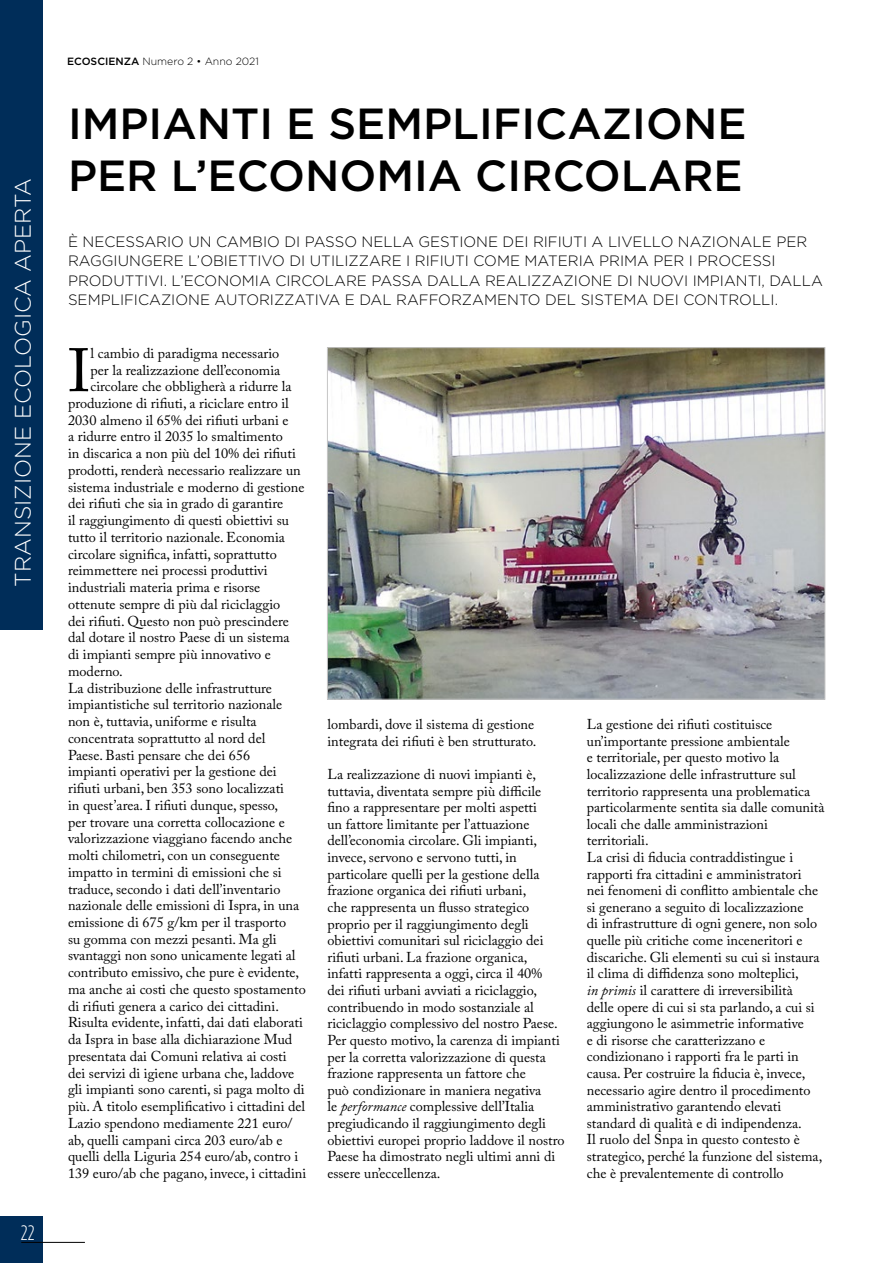
<style>
.page{position:relative;width:893px;height:1263px;background:#fff}
.page>*{position:absolute;margin:0;border:0;box-sizing:border-box;transform-origin:0 0}
.t1{font:60.6px "Adobe Caslon Pro";color:#000}
.t2{font:500 43.5px/52.5px "Gotham HTF";color:#000}
.t3{font:300 22.5px "Gotham HTF";color:#fff}
.t4{font:300 condensed 21px "Gotham HTF";color:#fff}
.t5{font:300 15px/19.5px "Gotham HTF";color:#000}
.t6{font:14.25px/16.6px "Adobe Caslon Pro";color:#000}
.t7{font:300 10.5px "Gotham HTF";color:#000}
.s1{font-weight:500}
.s2{font-style:italic}
</style>
<div class="page">
<div style="left:0;top:1216px;width:43px;height:47px;background:#002d59"></div>
<hr style="left:21px;top:1242px;width:64px;height:1px;background:#000">
<div style="left:0;top:0;width:43px;height:629px;background:#002d59"></div>
<img style="left:329px;top:349px;width:494px;height:348px">
<h3 class="t3" style="left:11px;top:587px;width:411px;rotate:-90deg">TRANSIZIONE ECOLOGICA APERTA</h3>
<h3 class="t4" style="left:21px;top:1221px;width:15px">22</h3>
<p class="t7" style="left:67px;top:56px;width:193px"><span class="s1">ECOSCIENZA</span> Numero 2 • Anno 2021</p>
<h2 class="t2" style="left:68px;top:96px;width:680px">IMPIANTI E SEMPLIFICAZIONE<br>PER L’ECONOMIA CIRCOLARE</h2>
<p class="t5" style="left:68px;top:231px;width:756px">È NECESSARIO UN CAMBIO DI PASSO NELLA GESTIONE DEI RIFIUTI A LIVELLO NAZIONALE PER RAGGIUNGERE L’OBIETTIVO DI UTILIZZARE I RIFIUTI COME MATERIA PRIMA PER I PROCESSI PRODUTTIVI. L’ECONOMIA CIRCOLARE PASSA DALLA REALIZZAZIONE DI NUOVI IMPIANTI, DALLA SEMPLIFICAZIONE AUTORIZZATIVA E DAL RAFFORZAMENTO DEL SISTEMA DEI CONTROLLI.</p>
<h1 class="t1" style="left:68px;top:335px;width:24px">I</h1>
<p class="t6" style="left:91px;top:345px;width:190px">l cambio di paradigma necessario</p>
<p class="t6" style="left:91px;top:361px;width:191px">per la realizzazione dell’economia</p>
<p class="t6" style="left:91px;top:378px;width:203px">circolare che obbligherà a ridurre la</p>
<p class="t6" style="left:68px;top:395px;width:222px">produzione di rifiuti, a riciclare entro il</p>
<p class="t6" style="left:68px;top:411px;width:222px">2030 almeno il 65% dei rifiuti urbani e</p>
<p class="t6" style="left:68px;top:428px;width:217px">a ridurre entro il 2035 lo smaltimento</p>
<p class="t6" style="left:68px;top:445px;width:229px">in discarica a non più del 10% dei rifiuti</p>
<p class="t6" style="left:68px;top:462px;width:234px">prodotti, renderà necessario realizzare un</p>
<p class="t6" style="left:68px;top:478px;width:238px">sistema industriale e moderno di gestione</p>
<p class="t6" style="left:68px;top:495px;width:217px">dei rifiuti che sia in grado di garantire</p>
<p class="t6" style="left:68px;top:512px;width:222px">il raggiungimento di questi obiettivi su</p>
<p class="t6" style="left:68px;top:529px;width:218px">tutto il territorio nazionale. Economia</p>
<p class="t6" style="left:68px;top:545px;width:210px">circolare significa, infatti, soprattutto</p>
<p class="t6" style="left:68px;top:562px;width:201px">reimmettere nei processi produttivi</p>
<p class="t6" style="left:68px;top:579px;width:194px">industriali materia prima e risorse</p>
<p class="t6" style="left:68px;top:596px;width:214px">ottenute sempre di più dal riciclaggio</p>
<p class="t6" style="left:68px;top:612px;width:222px">dei rifiuti. Questo non può prescindere</p>
<p class="t6" style="left:68px;top:629px;width:223px">dal dotare il nostro Paese di un sistema</p>
<p class="t6" style="left:68px;top:646px;width:204px">di impianti sempre più innovativo e</p>
<p class="t6" style="left:68px;top:662px;width:56px">moderno.</p>
<p class="t6" style="left:68px;top:679px;width:205px">La distribuzione delle infrastrutture</p>
<p class="t6" style="left:68px;top:696px;width:216px">impiantistiche sul territorio nazionale</p>
<p class="t6" style="left:68px;top:713px;width:190px">non è, tuttavia, uniforme e risulta</p>
<p class="t6" style="left:68px;top:729px;width:199px">concentrata soprattutto al nord del</p>
<p class="t6" style="left:68px;top:746px;width:184px">Paese. Basti pensare che dei 656</p>
<p class="t6" style="left:68px;top:763px;width:210px">impianti operativi per la gestione dei</p>
<p class="t6" style="left:68px;top:780px;width:217px">rifiuti urbani, ben 353 sono localizzati</p>
<p class="t6" style="left:68px;top:796px;width:212px">in quest’area. I rifiuti dunque, spesso,</p>
<p class="t6" style="left:68px;top:813px;width:218px">per trovare una corretta collocazione e</p>
<p class="t6" style="left:68px;top:830px;width:226px">valorizzazione viaggiano facendo anche</p>
<p class="t6" style="left:68px;top:847px;width:213px">molti chilometri, con un conseguente</p>
<p class="t6" style="left:68px;top:863px;width:215px">impatto in termini di emissioni che si</p>
<p class="t6" style="left:68px;top:880px;width:214px">traduce, secondo i dati dell’inventario</p>
<p class="t6" style="left:68px;top:897px;width:233px">nazionale delle emissioni di Ispra, in una</p>
<p class="t6" style="left:68px;top:914px;width:220px">emissione di 675 g/km per il trasporto</p>
<p class="t6" style="left:68px;top:930px;width:210px">su gomma con mezzi pesanti. Ma gli</p>
<p class="t6" style="left:68px;top:947px;width:229px">svantaggi non sono unicamente legati al</p>
<p class="t6" style="left:68px;top:964px;width:233px">contributo emissivo, che pure è evidente,</p>
<p class="t6" style="left:68px;top:981px;width:239px">ma anche ai costi che questo spostamento</p>
<p class="t6" style="left:68px;top:997px;width:212px">di rifiuti genera a carico dei cittadini.</p>
<p class="t6" style="left:68px;top:1014px;width:236px">Risulta evidente, infatti, dai dati elaborati</p>
<p class="t6" style="left:68px;top:1031px;width:226px">da Ispra in base alla dichiarazione Mud</p>
<p class="t6" style="left:68px;top:1048px;width:220px">presentata dai Comuni relativa ai costi</p>
<p class="t6" style="left:68px;top:1064px;width:228px">dei servizi di igiene urbana che, laddove</p>
<p class="t6" style="left:68px;top:1081px;width:238px">gli impianti sono carenti, si paga molto di</p>
<p class="t6" style="left:68px;top:1098px;width:239px">più. A titolo esemplificativo i cittadini del</p>
<p class="t6" style="left:68px;top:1115px;width:226px">Lazio spendono mediamente 221 euro/</p>
<p class="t6" style="left:68px;top:1131px;width:216px">ab, quelli campani circa 203 euro/ab e</p>
<p class="t6" style="left:68px;top:1148px;width:232px">quelli della Liguria 254 euro/ab, contro i</p>
<p class="t6" style="left:68px;top:1165px;width:240px">139 euro/ab che pagano, invece, i cittadini</p>
<p class="t6" style="left:327px;top:716px;width:211px">lombardi, dove il sistema di gestione integrata dei rifiuti è ben strutturato.</p>
<p class="t6" style="left:327px;top:766px;width:239px">La realizzazione di nuovi impianti è, tuttavia, diventata sempre più difficile fino a rappresentare per molti aspetti<br>un fattore limitante per l’attuazione dell’economia circolare. Gli impianti, invece, servono e servono tutti, in particolare quelli per la gestione della frazione organica dei rifiuti urbani,<br>che rappresenta un flusso strategico proprio per il raggiungimento degli obiettivi comunitari sul riciclaggio dei rifiuti urbani. La frazione organica, infatti rappresenta a oggi, circa il 40%<br>dei rifiuti urbani avviati a riciclaggio, contribuendo in modo sostanziale al riciclaggio complessivo del nostro Paese.<br>Per questo motivo, la carenza di impianti per la corretta valorizzazione di questa frazione rappresenta un fattore che<br>può condizionare in maniera negativa<br>le <span class="s2">performance</span> complessive dell’Italia pregiudicando il raggiungimento degli obiettivi europei proprio laddove il nostro Paese ha dimostrato negli ultimi anni di essere un’eccellenza.</p>
<p class="t6" style="left:587px;top:716px;width:239px">La gestione dei rifiuti costituisce un’importante pressione ambientale<br>e territoriale, per questo motivo la localizzazione delle infrastrutture sul territorio rappresenta una problematica particolarmente sentita sia dalle comunità locali che dalle amministrazioni territoriali.<br>La crisi di fiducia contraddistingue i rapporti fra cittadini e amministratori<br>nei fenomeni di conflitto ambientale che si generano a seguito di localizzazione<br>di infrastrutture di ogni genere, non solo quelle più critiche come inceneritori e discariche. Gli elementi su cui si instaura il clima di diffidenza sono molteplici,<br><span class="s2">in primis</span> il carattere di irreversibilità<br>delle opere di cui si sta parlando, a cui si aggiungono le asimmetrie informative<br>e di risorse che caratterizzano e condizionano i rapporti fra le parti in causa. Per costruire la fiducia è, invece, necessario agire dentro il procedimento amministrativo garantendo elevati standard di qualità e di indipendenza.<br>Il ruolo del Snpa in questo contesto è strategico, perché la funzione del sistema, che è prevalentemente di controllo</p>
</div>
